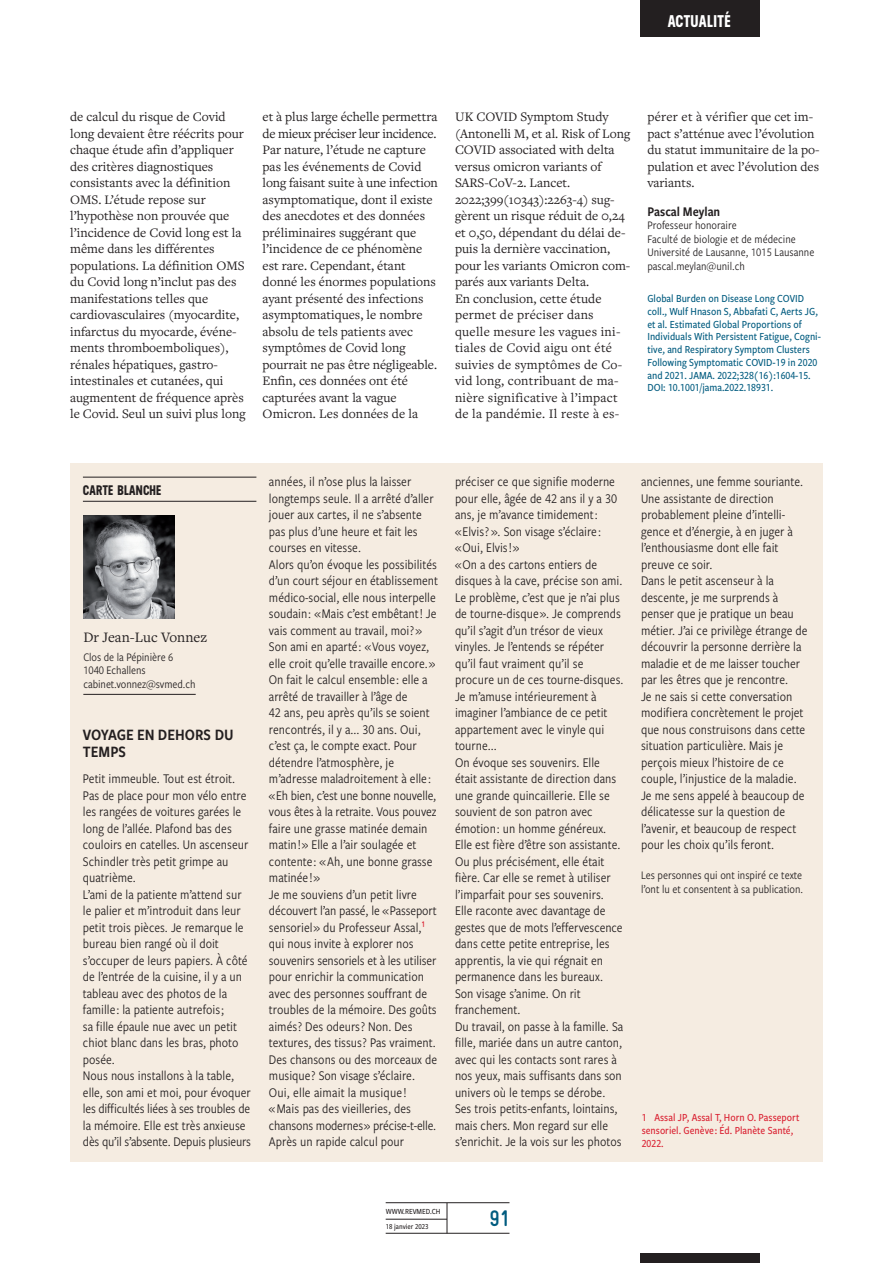
<style>
.page{position:relative;width:893px;height:1263px;background:#fff}
.page>*{position:absolute;margin:0;border:0;box-sizing:border-box;transform-origin:0 0}
.t1{font:700 22.5px "Gravur Condensed Pro";color:#005b7f}
.t2{font:700 16.95px "Neusa";letter-spacing:.005em;color:#fff}
.N_Carte_blanche_titr{font:16.5px/16.5px "Freight Sans Cnd Pro Semi";color:#231f20}
.N_Carte_blanche_aute{font:15px "Freight Text Pro";color:#231f20}
.N_Carte_blanche_text{font:13.8px/16.5px "Freight Sans Cnd Pro";color:#231f20}
.N_Carte_blanche_rubr{font:700 13.8px "Neusa";color:#231f20}
.N_Encart_Auteur{font:13.8px "Freight Sans Cnd Pro Semi";color:#231f20}
.N_Texte_courant{font:13.5px/16.5px "Freight Text Pro";color:#231f20}
.N_Texte_courant-2{font:13.5px/16.5px "Freight Text Pro";letter-spacing:.02em;color:#231f20}
.N_Encart_adresse{font:12px "Freight Sans Cnd Pro";color:#231f20}
.N_Carte_blanche_text-2{font:12px/13.5px "Freight Sans Cnd Pro";color:#231f20}
.N_Carte_blanche_aute-2{font:12px/13.5px "Freight Sans Cnd Pro";letter-spacing:-.005em;color:#231f20}
.N_Bibliographie_text{font:500 11.25px/12.8px "Freight Sans Cnd Pro";color:#005b7f}
.N_Encart_biblio_text{font:500 11.25px/12.8px "Freight Sans Cnd Pro";color:#da2031}
.t3{font:500 8.1px "Freight Sans Cnd Pro";color:#231f20}
.t4{font:500 7.8px "Freight Sans Cnd Pro";color:#231f20}
</style>
<div class="page">
<div style="left:640px;top:0;width:119px;height:37px;background:#231f20"></div>
<hr style="left:386px;top:1202px;width:123px;height:1px;background:#231f20">
<hr style="left:386px;top:1233px;width:123px;height:1px;background:#231f20">
<hr style="left:386px;top:1219px;width:61px;height:1px;background:#231f20">
<hr style="left:447px;top:1203px;width:1px;height:30px;background:#231f20">
<div style="left:640px;top:1253px;width:119px;height:10px;background:#231f20"></div>
<div style="left:70px;top:463px;width:753px;height:698px;background:#f5ece1"></div>
<hr style="left:83px;top:477px;width:173px;height:1px;background:#231f20">
<hr style="left:83px;top:501px;width:173px;height:1px;background:#231f20">
<img style="left:83px;top:516px;width:92px;height:103px">
<hr style="left:83px;top:694px;width:113px;height:1px;background:#231f20">
<p class="t2" style="left:667px;top:9px;width:65px">ACTUALITÉ</p>
<p class="N_Texte_courant" style="left:70px;top:108px;width:177px">de calcul du risque de Covid long devaient être réécrits pour chaque étude afin d’appliquer des critères diagnostiques consistants avec la définition<br>OMS. L’étude repose sur l’hypothèse non prouvée que l’incidence de Covid long est la même dans les différentes populations. La définition OMS du Covid long n’inclut pas des manifestations telles que cardiovasculaires (myocardite, infarctus du myocarde, événe&shy;ments thromboemboliques), rénales hépatiques, gastro&shy;intestinales et cutanées, qui augmentent de fréquence après le Covid. Seul un suivi plus long</p>
<p class="N_Texte_courant" style="left:263px;top:108px;width:177px">et à plus large échelle permettra de mieux préciser leur incidence.<br>Par nature, l’étude ne capture pas les événements de Covid long faisant suite à une infection asymptomatique, dont il existe des anecdotes et des données préliminaires suggérant que l’incidence de ce phénomène est rare. Cependant, étant donné les énormes populations ayant présenté des infections asymptomatiques, le nombre absolu de tels patients avec symptômes de Covid long pourrait ne pas être négligeable.<br>Enfin, ces données ont été capturées avant la vague<br>Omicron. Les données de la</p>
<p class="N_Texte_courant" style="left:455px;top:108px;width:177px">UK COVID Symptom Study (Antonelli M, et al. Risk of Long<br>COVID associated with delta versus omicron variants of<br>SARS-CoV-2. Lancet.<br>2022;399(10343):2263-4) sug&shy;gèrent un risque réduit de 0,24 et 0,50, dépendant du délai de&shy;puis la dernière vaccination, pour les variants Omicron com&shy;parés aux variants Delta.</p>
<p class="N_Texte_courant-2" style="left:455px;top:290px;width:169px">En conclusion, cette étude permet de préciser dans quelle mesure les vagues ini&shy;tiales de Covid aigu ont été suivies de symptômes de Co&shy;vid long, contribuant de ma&shy;nière significative à l’impact de la pandémie. Il reste à es-</p>
<p class="N_Texte_courant" style="left:647px;top:108px;width:174px">pérer et à vérifier que cet im&shy;pact s’atténue avec l’évolution du statut immunitaire de la po&shy;pulation et avec l’évolution des variants.</p>
<p class="N_Encart_Auteur" style="left:647px;top:202px;width:74px">Pascal Meylan</p>
<p class="N_Encart_adresse" style="left:647px;top:217px;width:91px">Professeur honoraire</p>
<p class="N_Encart_adresse" style="left:647px;top:231px;width:150px">Faculté de biologie et de médecine</p>
<p class="N_Encart_adresse" style="left:647px;top:244px;width:169px">Université de Lausanne, 1015 Lausanne</p>
<p class="N_Encart_adresse" style="left:647px;top:258px;width:99px">pascal.meylan@unil.ch</p>
<p class="N_Bibliographie_text" style="left:647px;top:292px;width:175px">Global Burden on Disease Long COVID coll., Wulf Hnason S, Abbafati C, Aerts JG, et al. Estimated Global Proportions of Individuals With Persistent Fatigue, Cogni&shy;tive, and Respiratory Symptom Clusters Following Symptomatic COVID-19 in 2020 and 2021. JAMA. 2022;328(16):1604-15.<br>DOI: 10.1001/jama.2022.18931.</p>
<p class="N_Carte_blanche_rubr" style="left:83px;top:480px;width:80px">CARTE BLANCHE</p>
<p class="N_Carte_blanche_aute" style="left:83px;top:627px;width:125px">Dr Jean-Luc Vonnez</p>
<p class="N_Carte_blanche_aute-2" style="left:83px;top:649px;width:114px">Clos de la Pépinière 6<br>1040 Echallens cabinet.vonnez@svmed.ch</p>
<p class="N_Carte_blanche_titr" style="left:83px;top:726px;width:152px">VOYAGE EN DEHORS DU<br>TEMPS</p>
<p class="N_Carte_blanche_text" style="left:83px;top:770px;width:167px">Petit immeuble. Tout est étroit.<br>Pas de place pour mon vélo entre les rangées de voitures garées le long de l’allée. Plafond bas des couloirs en catelles. Un ascenseur<br>Schindler très petit grimpe au quatrième.</p>
<p class="N_Carte_blanche_text" style="left:83px;top:885px;width:166px">L’ami de la patiente m’attend sur le palier et m’introduit dans leur petit trois pièces. Je remarque le bureau bien rangé où il doit s’occuper de leurs papiers. À côté de l’entrée de la cuisine, il y a un tableau avec des photos de la famille : la patiente autrefois ;<br>sa fille épaule nue avec un petit chiot blanc dans les bras, photo posée.</p>
<p class="N_Carte_blanche_text" style="left:83px;top:1067px;width:170px">Nous nous installons à la table, elle, son ami et moi, pour évoquer les difficultés liées à ses troubles de la mémoire. Elle est très anxieuse dès qu’il s’absente. Depuis plusieurs</p>
<p class="N_Carte_blanche_text" style="left:269px;top:473px;width:166px">années, il n’ose plus la laisser longtemps seule. Il a arrêté d’aller jouer aux cartes, il ne s’absente pas plus d’une heure et fait les courses en vitesse.</p>
<p class="N_Carte_blanche_text" style="left:269px;top:555px;width:171px">Alors qu’on évoque les possibilités d’un court séjour en établissement médico-social, elle nous interpelle soudain : « Mais c’est embêtant ! Je vais comment au travail, moi ? » Son ami en aparté : « Vous voyez, elle croit qu’elle travaille encore. »</p>
<p class="N_Carte_blanche_text" style="left:269px;top:671px;width:169px">On fait le calcul ensemble : elle a arrêté de travailler à l’âge de<br>42 ans, peu après qu’ils se soient rencontrés, il y a... 30 ans. Oui, c’est ça, le compte exact. Pour détendre l’atmosphère, je m’adresse maladroitement à elle : « Eh bien, c’est une bonne nouvelle, vous êtes à la retraite. Vous pouvez faire une grasse matinée demain matin ! » Elle a l’air soulagée et contente : « Ah, une bonne grasse matinée ! »</p>
<p class="N_Carte_blanche_text" style="left:269px;top:885px;width:170px">Je me souviens d’un petit livre découvert l’an passé, le « Passeport sensoriel » du Professeur Assal,<sup>1 </sup>qui nous invite à explorer nos souvenirs sensoriels et à les utiliser pour enrichir la communication avec des personnes souffrant de troubles de la mémoire. Des goûts aimés ? Des odeurs ? Non. Des textures, des tissus ? Pas vraiment.<br>Des chansons ou des morceaux de musique ? Son visage s’éclaire.<br>Oui, elle aimait la musique !<br>« Mais pas des vieilleries, des chansons modernes » précise-t-elle.<br>Après un rapide calcul pour</p>
<p class="N_Carte_blanche_text" style="left:455px;top:473px;width:164px">préciser ce que signifie moderne pour elle, âgée de 42 ans il y a 30 ans, je m’avance timidement :<br>« Elvis ? ». Son visage s’éclaire :<br>« Oui, Elvis ! »</p>
<p class="N_Carte_blanche_text" style="left:455px;top:555px;width:170px">« On a des cartons entiers de disques à la cave, précise son ami.<br>Le problème, c’est que je n’ai plus de tourne-disque ». Je comprends qu’il s’agit d’un trésor de vieux vinyles. Je l’entends se répéter qu’il faut vraiment qu’il se procure un de ces tourne-disques.<br>Je m’amuse intérieurement à imaginer l’ambiance de ce petit appartement avec le vinyle qui tourne...</p>
<p class="N_Carte_blanche_text" style="left:455px;top:753px;width:169px">On évoque ses souvenirs. Elle était assistante de direction dans une grande quincaillerie. Elle se souvient de son patron avec émotion : un homme généreux.<br>Elle est fière d’être son assistante.<br>Ou plus précisément, elle était fière. Car elle se remet à utiliser l’imparfait pour ses souvenirs.<br>Elle raconte avec davantage de gestes que de mots l’effervescence dans cette petite entreprise, les apprentis, la vie qui régnait en permanence dans les bureaux.<br>Son visage s’anime. On rit franchement.</p>
<p class="N_Carte_blanche_text" style="left:455px;top:1017px;width:170px">Du travail, on passe à la famille. Sa fille, mariée dans un autre canton, avec qui les contacts sont rares à nos yeux, mais suffisants dans son univers où le temps se dérobe.<br>Ses trois petits-enfants, lointains, mais chers. Mon regard sur elle s’enrichit. Je la vois sur les photos</p>
<p class="N_Carte_blanche_text" style="left:641px;top:473px;width:164px">anciennes, une femme souriante.<br>Une assistante de direction probablement pleine d’intelli&shy;gence et d’énergie, à en juger à l’enthousiasme dont elle fait preuve ce soir.</p>
<p class="N_Carte_blanche_text" style="left:641px;top:572px;width:168px">Dans le petit ascenseur à la descente, je me surprends à penser que je pratique un beau métier. J’ai ce privilège étrange de découvrir la personne derrière la maladie et de me laisser toucher par les êtres que je rencontre.</p>
<p class="N_Carte_blanche_text" style="left:641px;top:687px;width:166px">Je ne sais si cette conversation modifiera concrètement le projet que nous construisons dans cette situation particulière. Mais je perçois mieux l’histoire de ce couple, l’injustice de la maladie.<br>Je me sens appelé à beaucoup de délicatesse sur la question de l’avenir, et beaucoup de respect pour les choix qu’ils feront.</p>
<p class="N_Carte_blanche_text-2" style="left:641px;top:868px;width:164px">Les personnes qui ont inspiré ce texte l’ont lu et consentent à sa publication.</p>
<p class="N_Encart_biblio_text" style="left:642px;top:1110px;width:159px">1 Assal JP, Assal T, Horn O. Passeport sensoriel. Genève : Éd. Planète Santé,<br>2022.</p>
<p class="t3" style="left:386px;top:1205px;width:56px">WWW.REVMED.CH</p>
<p class="t4" style="left:386px;top:1221px;width:44px">18 janvier 2023</p>
<h1 class="t1" style="left:490px;top:1206px;width:22px">91</h1>
</div>
